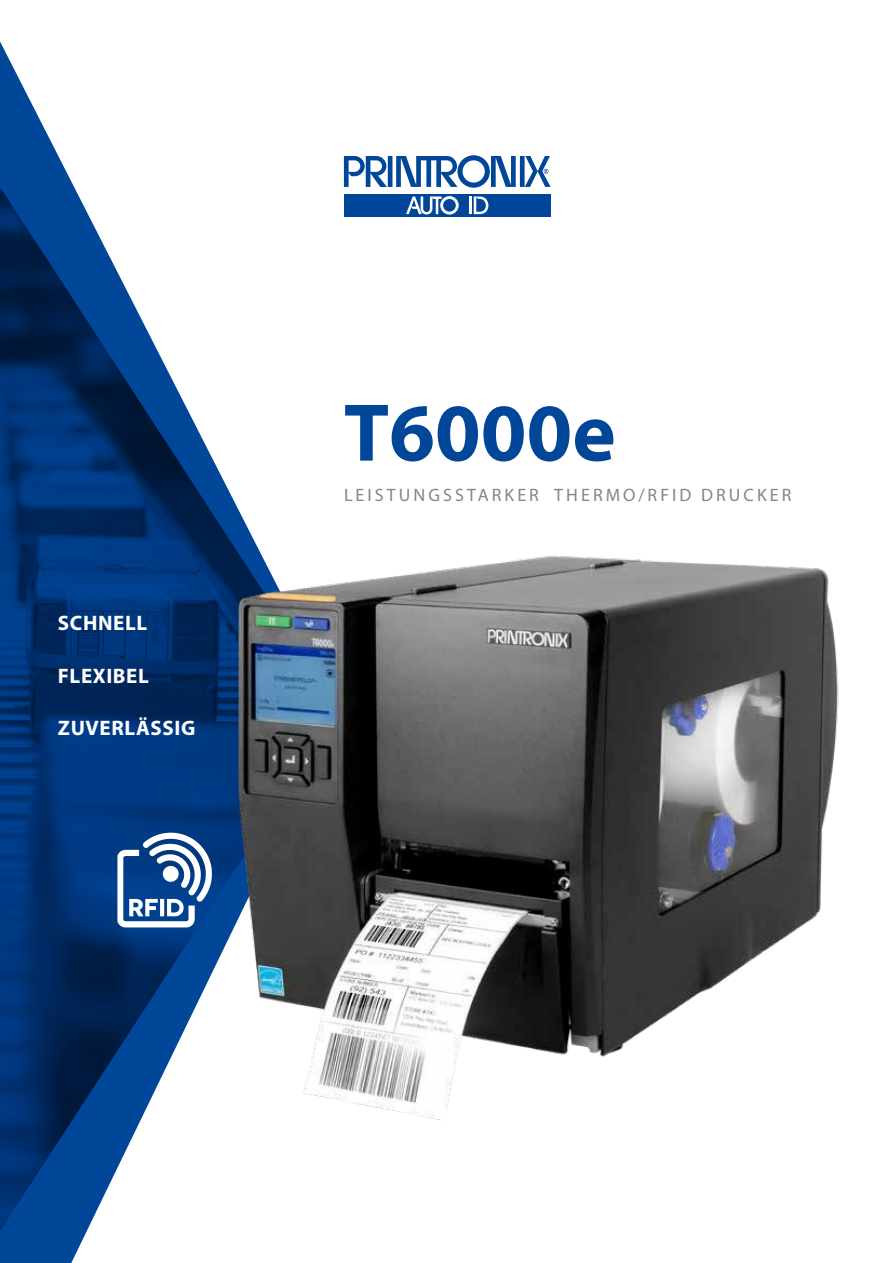
<style>
.page{position:relative;width:893px;height:1263px;background:#fff}
.page>*{position:absolute;margin:0;border:0;box-sizing:border-box;transform-origin:0 0}
.t1{font:700 82.5px "Myriad Pro";color:#004699}
.t2{font:700 21px "Myriad Pro";letter-spacing:.03em;color:#fff}
.t3{font:18px "Myriad Pro";letter-spacing:.17em;color:#868686}
</style>
<div class="page">
<svg style="left:0;top:41px;width:87px;height:1222px;fill:#004699"></svg>
<img style="left:0;top:187px;width:260px;height:1044px">
<div style="left:344px;top:194px;width:207px;height:23px;background:#004699"></div>
<svg style="left:344px;top:155px;width:207px;height:33px"></svg>
<svg style="left:469px;top:196px;width:19px;height:18px"></svg>
<svg style="left:406px;top:196px;width:53px;height:19px"></svg>
<img style="left:229px;top:551px;width:610px;height:577px">
<svg style="left:117px;top:832px;width:95px;height:95px"></svg>
<p class="t2" style="left:58px;top:612px;width:91px">SCHNELL</p>
<p class="t2" style="left:58px;top:665px;width:92px">FLEXIBEL</p>
<p class="t2" style="left:58px;top:717px;width:139px">ZUVERLÄSSIG</p>
<h1 class="t1" style="left:344px;top:390px;width:273px">T6000e</h1>
<p class="t3" style="left:344px;top:486px;width:449px">LEISTUNGSSTARKER THERMO/RFID DRUCKER</p>
</div>
